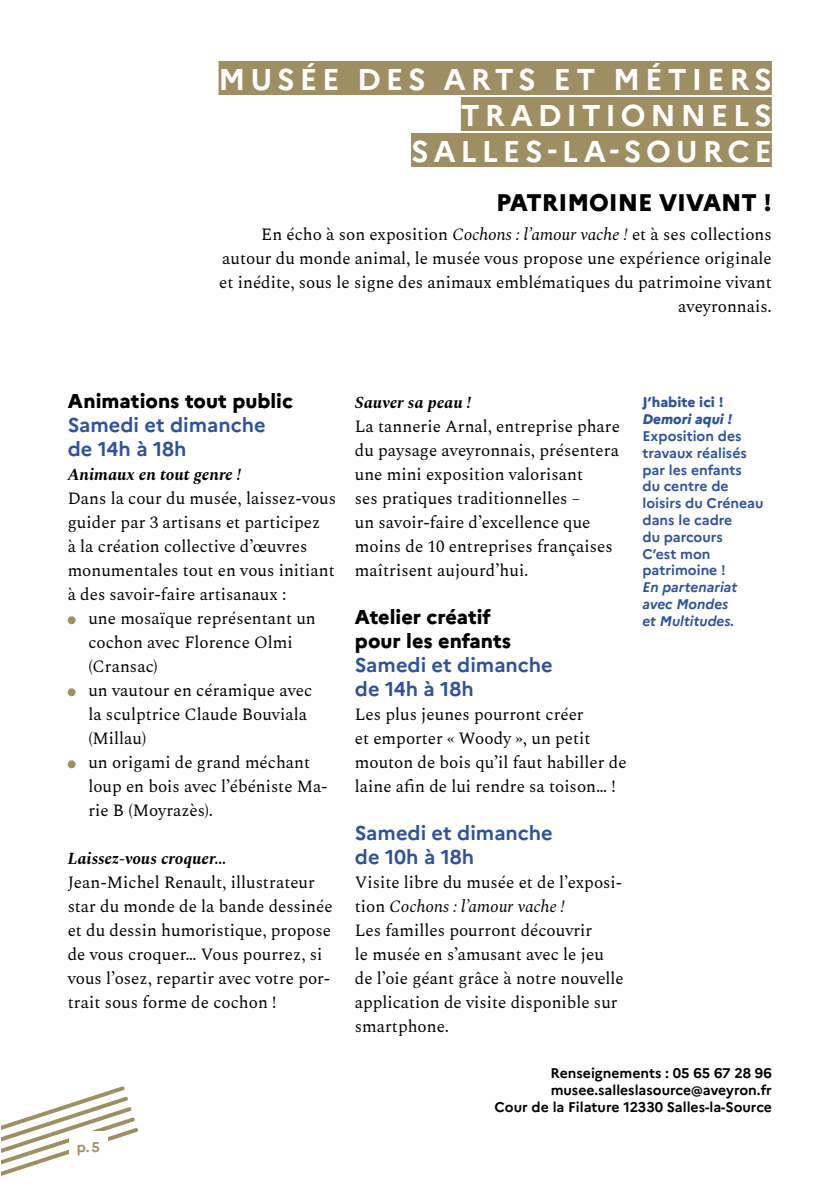
<style>
.page{position:relative;width:840px;height:1191px;background:#fff}
.page>*{position:absolute;margin:0;border:0;box-sizing:border-box;transform-origin:0 0}
.t1{font:700 30px/36px "Marianne";letter-spacing:.16em;color:#fff;text-align:right}
.t2{font:800 24px "Marianne";color:#000}
.t3{font:700 20px/24px "Marianne";color:#2f52a0}
.t4{font:800 20px/24px "Marianne";color:#000}
.t5{font:17px/24px "Spectral";color:#000}
.t6{font:italic 700 17px "Spectral";color:#000}
.t7{font:700 14px/16.8px "Marianne";color:#2f52a0}
.t8{font:700 14px/16.8px "Marianne";color:#000;text-align:right}
.t9{font:italic 700 14px/16.8px "Marianne";color:#2f52a0}
.t10{font:800 14px "Marianne";color:#2f52a0}
.t11{font:italic 800 14px "Marianne";color:#2f52a0}
.t12{font:700 14px "Marianne";color:#9e8e62}
.s1{font-style:italic}
</style>
<div class="page">
<svg style="left:1px;top:1086px;width:138px;height:90px"></svg>
<div style="left:69px;top:1131px;width:38px;height:30px;background:#fff"></div>
<div style="left:218px;top:61px;width:553px;height:34px;background:#9e8e62"></div>
<div style="left:460px;top:97px;width:311px;height:34px;background:#9e8e62"></div>
<div style="left:411px;top:133px;width:360px;height:34px;background:#9e8e62"></div>
<div style="left:68px;top:616px;width:8px;height:8px;background:#9e8e62;border-radius:50%"></div>
<div style="left:68px;top:688px;width:8px;height:8px;background:#9e8e62;border-radius:50%"></div>
<div style="left:68px;top:760px;width:8px;height:8px;background:#9e8e62;border-radius:50%"></div>
<h1 class="t1" style="left:218px;top:59px;width:554px">MUSÉE DES ARTS ET MÉTIERS<br>TRADITIONNELS<br>SALLES-LA-SOURCE</h1>
<h2 class="t2" style="left:496px;top:184px;width:277px">PATRIMOINE VIVANT !</h2>
<p class="t5" style="left:219px;top:221px;width:554px;text-align:right">En écho à son exposition <span class="s1">Cochons : l’amour vache !</span> et à ses collections autour du monde animal, le musée vous propose une expérience originale et inédite, sous le signe des animaux emblématiques du patrimoine vivant aveyronnais.</p>
<p class="t4" style="left:68px;top:387px;width:226px">Animations tout public</p>
<p class="t3" style="left:68px;top:411px;width:199px">Samedi et dimanche de 14h à 18h</p>
<p class="t6" style="left:68px;top:462px;width:175px">Animaux en tout genre !</p>
<p class="t5" style="left:68px;top:485px;width:270px">Dans la cour du musée, laissez-vous guider par 3 artisans et participez<br>à la création collective d’œuvres monumentales tout en vous initiant à des savoir-faire artisanaux :</p>
<p class="t5" style="left:88px;top:605px;width:240px">une mosaïque représentant un cochon avec Florence Olmi (Cransac)<br>un vautour en céramique avec la sculptrice Claude Bouviala (Millau)<br>un origami de grand méchant loup en bois avec l’ébéniste Ma&shy;rie B (Moyrazès).</p>
<p class="t6" style="left:68px;top:846px;width:160px">Laissez-vous croquer…</p>
<p class="t5" style="left:68px;top:869px;width:266px">Jean-Michel Renault, illustrateur star du monde de la bande dessinée et du dessin humoristique, propose de vous croquer… Vous pourrez, si vous l’osez, repartir avec votre por&shy;trait sous forme de cochon !</p>
<p class="t12" style="left:77px;top:1135px;width:24px">p. 5</p>
<p class="t6" style="left:354px;top:390px;width:118px">Sauver sa peau !</p>
<p class="t5" style="left:354px;top:413px;width:266px">La tannerie Arnal, entreprise phare du paysage aveyronnais, présentera une mini exposition valorisant<br>ses pratiques traditionnelles –<br>un savoir-faire d’excellence que moins de 10 entreprises françaises maîtrisent aujourd’hui.</p>
<p class="t4" style="left:354px;top:603px;width:158px">Atelier créatif pour les enfants</p>
<p class="t3" style="left:354px;top:651px;width:199px">Samedi et dimanche de 14h à 18h</p>
<p class="t5" style="left:354px;top:701px;width:273px">Les plus jeunes pourront créer<br>et emporter « Woody », un petit mouton de bois qu’il faut habiller de laine afin de lui rendre sa toison… !</p>
<p class="t3" style="left:354px;top:819px;width:199px">Samedi et dimanche de 10h à 18h</p>
<p class="t5" style="left:354px;top:869px;width:270px">Visite libre du musée et de l’exposi&shy;tion <span class="s1">Cochons : l’amour vache !<br></span>Les familles pourront découvrir<br>le musée en s’amusant avec le jeu de l’oie géant grâce à notre nouvelle application de visite disponible sur smartphone.</p>
<p class="t10" style="left:642px;top:391px;width:83px">J’habite ici !</p>
<p class="t11" style="left:642px;top:408px;width:91px">Demori aqui !</p>
<p class="t7" style="left:642px;top:426px;width:122px">Exposition des travaux réalisés par les enfants<br>du centre de loisirs du Créneau dans le cadre<br>du parcours<br>C’est mon patrimoine !</p>
<p class="t9" style="left:642px;top:578px;width:96px">En partenariat avec Mondes et Multitudes.</p>
<p class="t8" style="left:494px;top:1063px;width:278px">Renseignements : 05 65 67 28 96 musee.salleslasource@aveyron.fr<br>Cour de la Filature 12330 Salles-la-Source</p>
</div>
